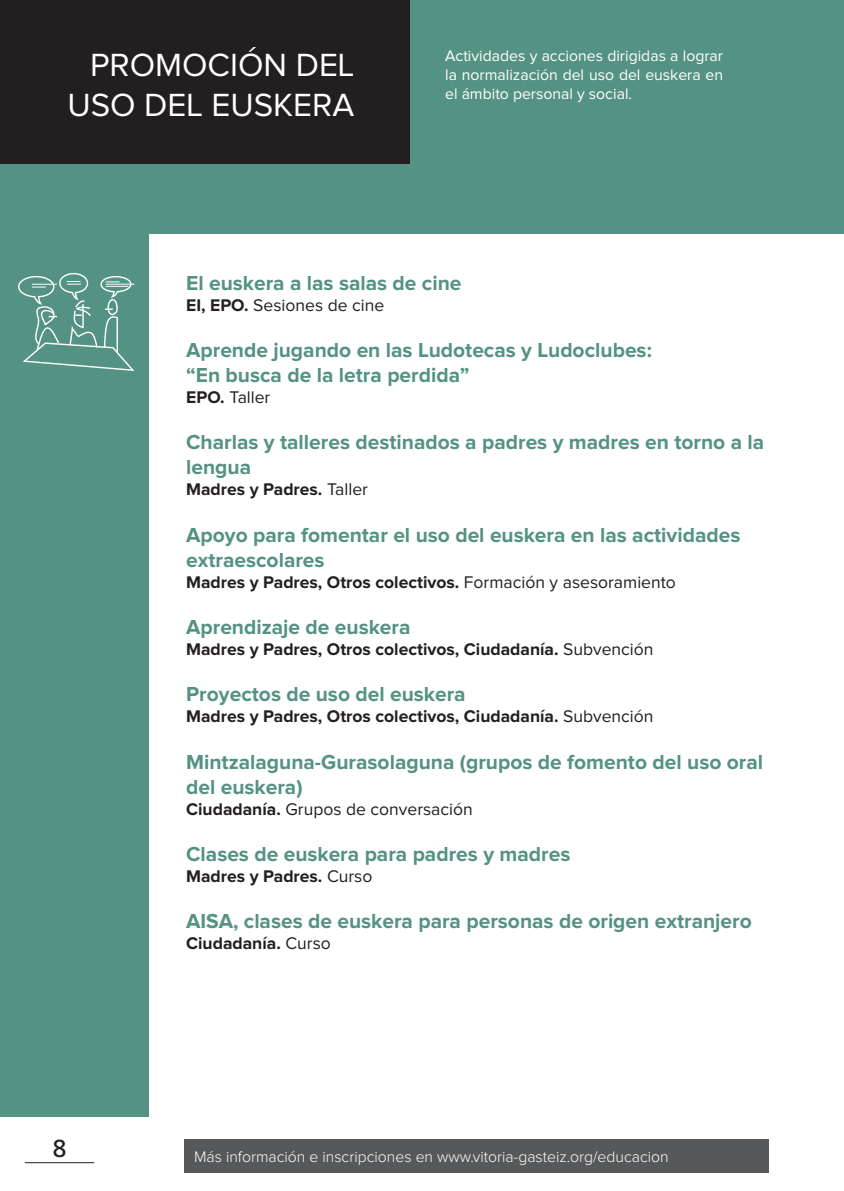
<style>
.page{position:relative;width:844px;height:1191px;background:#fff}
.page>*{position:absolute;margin:0;border:0;box-sizing:border-box;transform-origin:0 0}
.t1{font:33.25px/39.9px "Proxima Nova";color:#fff;text-align:right}
.t2{font:24.5px "Frutiger LT Std";color:#231f20}
.t3{font:700 21px/25.2px "Proxima Nova";color:#549284}
.t4{font:700 17.5px "Proxima Nova";color:#231f20}
.t5{font:17.5px "Proxima Nova";color:#231f20}
.t6{font:15.75px/18.9px "Proxima Nova";color:#fff;text-align:justify}
.t7{font:300 15.75px "Proxima Nova";color:#fff}
.s1{font-weight:700}
.s2{font-weight:400}
</style>
<div class="page">
<hr style="left:25px;top:1162px;width:69px;height:1px;background:#231f20">
<div style="left:184px;top:1139px;width:584px;height:33px;background:#57585a"></div>
<div style="left:0;top:0;width:149px;height:1116px;background:#549284"></div>
<div style="left:0;top:0;width:843px;height:233px;background:#549284"></div>
<div style="left:0;top:0;width:409px;height:164px;background:#231f20"></div>
<svg style="left:18px;top:273px;width:117px;height:98px"></svg>
<hr style="left:843px;top:0;width:1px;height:233px;background:#8b0202">
<h1 class="t1" style="left:67px;top:46px;width:288px">PROMOCIÓN DEL<br>USO DEL EUSKERA</h1>
<p class="t6" style="left:445px;top:47px;width:279px">Actividades y acciones dirigidas a lograr la normalización del uso del euskera en el ámbito personal y social.</p>
<p class="t2" style="left:53px;top:1134px;width:15px">8</p>
<p class="t3" style="left:186px;top:271px;width:277px">El euskera a las salas de cine</p>
<p class="t5" style="left:186px;top:297px;width:200px"><span class="s1">EI, EPO.</span> Sesiones de cine</p>
<p class="t3" style="left:186px;top:338px;width:467px">Aprende jugando en las Ludotecas y Ludoclubes: “En busca de la letra perdida”</p>
<p class="t5" style="left:186px;top:389px;width:86px"><span class="s1">EPO.</span> Taller</p>
<p class="t3" style="left:186px;top:430px;width:579px">Charlas y talleres destinados a padres y madres en torno a la lengua</p>
<p class="t4" style="left:186px;top:481px;width:183px">Madres y Padres. <span class="s2">Taller</span></p>
<p class="t3" style="left:186px;top:523px;width:555px">Apoyo para fomentar el uso del euskera en las actividades extraescolares</p>
<p class="t4" style="left:186px;top:574px;width:491px">Madres y Padres, Otros colectivos. <span class="s2">Formación y asesoramiento</span></p>
<p class="t3" style="left:186px;top:615px;width:226px">Aprendizaje de euskera</p>
<p class="t4" style="left:186px;top:641px;width:469px">Madres y Padres, Otros colectivos, Ciudadanía. <span class="s2">Subvención</span></p>
<p class="t3" style="left:186px;top:682px;width:281px">Proyectos de uso del euskera</p>
<p class="t4" style="left:186px;top:708px;width:469px">Madres y Padres, Otros colectivos, Ciudadanía. <span class="s2">Subvención</span></p>
<p class="t3" style="left:186px;top:750px;width:578px">Mintzalaguna-Gurasolaguna (grupos de fomento del uso oral del euskera)</p>
<p class="t5" style="left:186px;top:801px;width:288px"><span class="s1">Ciudadanía.</span> Grupos de conversación</p>
<p class="t3" style="left:186px;top:842px;width:385px">Clases de euskera para padres y madres</p>
<p class="t4" style="left:186px;top:868px;width:188px">Madres y Padres. <span class="s2">Curso</span></p>
<p class="t3" style="left:186px;top:909px;width:567px">AISA, clases de euskera para personas de origen extranjero</p>
<p class="t4" style="left:186px;top:935px;width:146px">Ciudadanía. <span class="s2">Curso</span></p>
<p class="t7" style="left:194px;top:1149px;width:476px">Más información e inscripciones en www.vitoria-gasteiz.org/educacion</p>
</div>
